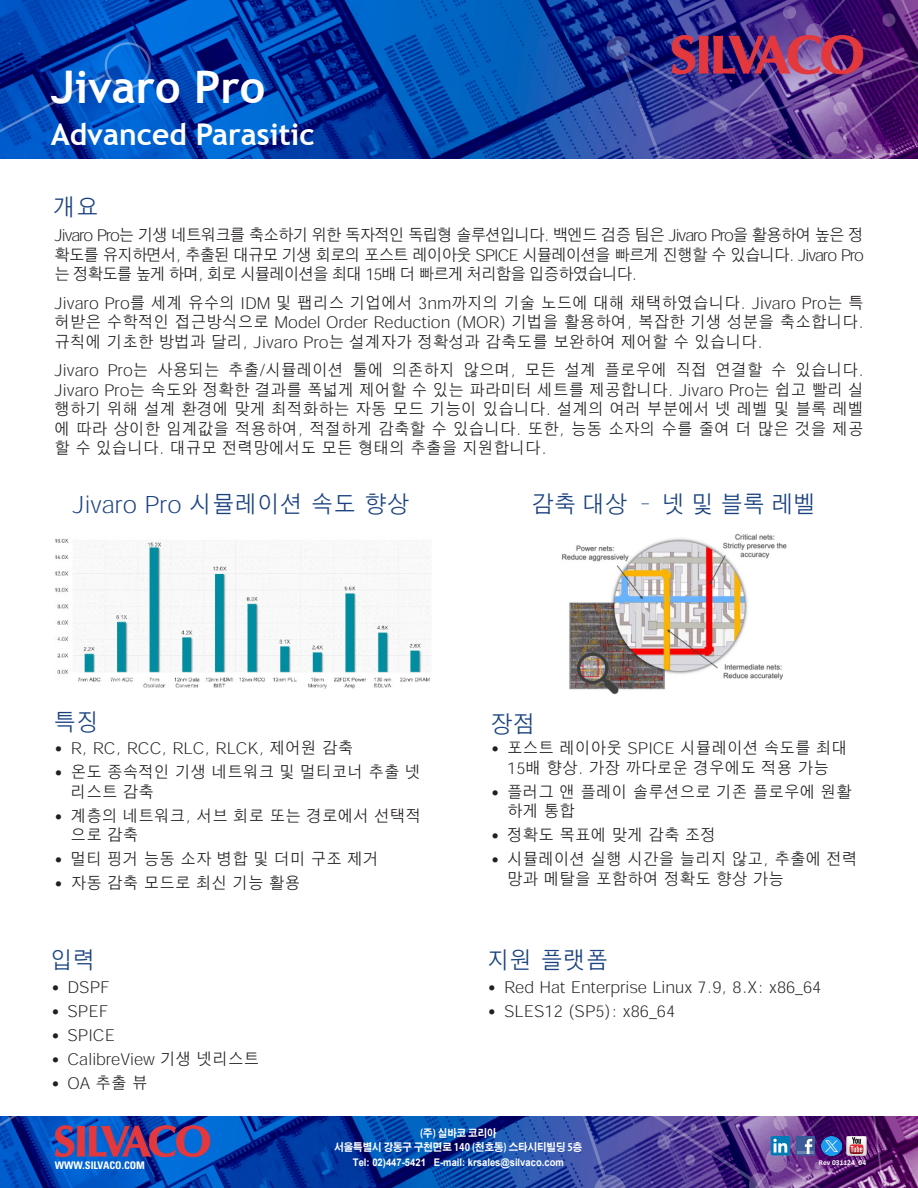
<style>
.page{position:relative;width:918px;height:1188px;background:#fff}
.page>*{position:absolute;margin:0;border:0;box-sizing:border-box;transform-origin:0 0}
.SECTION_TITLE{font:700 45px "Trebuchet MS";color:#fff}
.SECTION_TITLE-2{font:700 30px "Trebuchet MS";color:#fff}
.SECTION_TITLE-3{font:300 24px "Adobe Gothic Std";color:#1a4280;scale:.95 1}
.body_text{font:300 16.5px/19.5px "Adobe Gothic Std";color:#231f20;text-align:justify;scale:.95 1}
.body_with_bullets{font:300 16.5px/19.5px "Adobe Gothic Std";color:#231f20;scale:.95 1}
.t1{font:700 10.5px "Arial";color:#fff;scale:.9 1}
.t2{font:700 10.5px/14.7px "Adobe Gothic Std";color:#fff;text-align:center;scale:.9 1}
.t3{font:700 condensed 10.5px "Univers";color:#fff}
.body_text-2{font:700 7.5px "Calibri";color:#fff}
.s1{font-family:"Calibri";font-weight:400}
</style>
<div class="page">
<img style="left:0;top:0;width:918px;height:158px">
<img style="left:671px;top:35px;width:192px;height:39px">
<img style="left:55px;top:538px;width:376px;height:151px">
<img style="left:561px;top:534px;width:226px;height:161px">
<img style="left:0;top:1116px;width:918px;height:72px">
<svg style="left:55px;top:1125px;width:155px;height:32px;background:#6e4883"></svg>
<div style="left:796px;top:1136px;width:19px;height:19px;background:#3b5b99"></div>
<hr style="left:797px;top:1151px;width:17px;height:3px;background:#6d84b3">
<svg style="left:805px;top:1139px;width:7px;height:15px"></svg>
<div style="left:771px;top:1136px;width:19px;height:19px;background:#007bb6"></div>
<svg style="left:773px;top:1139px;width:14px;height:14px"></svg>
<img style="left:822px;top:1136px;width:19px;height:19px">
<svg style="left:847px;top:1136px;width:19px;height:19px"></svg>
<p class="SECTION_TITLE" style="left:51px;top:59px;width:216px">Jivaro Pro</p>
<p class="SECTION_TITLE-2" style="left:51px;top:116px;width:266px">Advanced Parasitic</p>
<p class="SECTION_TITLE-3" style="left:53px;top:190px;width:49px">개요</p>
<p class="body_text" style="left:54px;top:225px;width:854px">Jivaro Pro는 기생 네트워크를 축소하기 위한 독자적인 독립형 솔루션입니다. 백엔드 검증 팀은 Jivaro Pro을 활용하여 높은 정 확도를 유지하면서, 추출된 대규모 기생 회로의 포스트 레이아웃 SPICE 시뮬레이션을 빠르게 진행할 수 있습니다. Jivaro Pro 는 정확도를 높게 하며, 회로 시뮬레이션을 최대 15배 더 빠르게 처리함을 입증하였습니다.</p>
<p class="body_text" style="left:54px;top:292px;width:854px">Jivaro Pro를 세계 유수의 IDM 및 팹리스 기업에서 3nm까지의 기술 노드에 대해 채택하였습니다. Jivaro Pro는 특 허받은 수학적인 접근방식으로 Model Order Reduction (MOR) 기법을 활용하여, 복잡한 기생 성분을 축소합니다. 규칙에 기초한 방법과 달리, Jivaro Pro는 설계자가 정확성과 감축도를 보완하여 제어할 수 있습니다.</p>
<p class="body_text" style="left:54px;top:360px;width:854px">Jivaro Pro는 사용되는 추출/시뮬레이션 툴에 의존하지 않으며, 모든 설계 플로우에 직접 연결할 수 있습니다.<br>Jivaro Pro는 속도와 정확한 결과를 폭넓게 제어할 수 있는 파라미터 세트를 제공합니다. Jivaro Pro는 쉽고 빨리 실 행하기 위해 설계 환경에 맞게 최적화하는 자동 모드 기능이 있습니다. 설계의 여러 부분에서 넷 레벨 및 블록 레벨 에 따라 상이한 임계값을 적용하여, 적절하게 감축할 수 있습니다. 또한, 능동 소자의 수를 줄여 더 많은 것을 제공 할 수 있습니다. 대규모 전력망에서도 모든 형태의 추출을 지원합니다.</p>
<p class="SECTION_TITLE-3" style="left:72px;top:487px;width:356px">Jivaro Pro 시뮬레이션 속도 향상</p>
<p class="SECTION_TITLE-3" style="left:532px;top:487px;width:301px">감축 대상 – 넷 및 블록 레벨</p>
<p class="SECTION_TITLE-3" style="left:54px;top:705px;width:49px">특징</p>
<p class="SECTION_TITLE-3" style="left:490px;top:707px;width:49px">장점</p>
<p class="body_with_bullets" style="left:54px;top:738px;width:316px"><span class="s1">•</span> R, RC, RCC, RLC, RLCK, 제어원 감축</p>
<p class="body_with_bullets" style="left:71px;top:762px;width:370px;text-indent:-16px"><span class="s1">•</span> 온도 종속적인 기생 네트워크 및 멀티코너 추출 넷 리스트 감축</p>
<p class="body_with_bullets" style="left:71px;top:805px;width:371px;text-indent:-16px"><span class="s1">•</span> 계층의 네트워크, 서브 회로 또는 경로에서 선택적 으로 감축</p>
<p class="body_with_bullets" style="left:54px;top:849px;width:343px"><span class="s1">•</span> 멀티 핑거 능동 소자 병합 및 더미 구조 제거</p>
<p class="body_with_bullets" style="left:54px;top:873px;width:261px"><span class="s1">•</span> 자동 감축 모드로 최신 기능 활용</p>
<p class="body_with_bullets" style="left:491px;top:738px;width:377px;text-align:center"><span class="s1">•</span> 포스트 레이아웃 SPICE 시뮬레이션 속도를 최대<br>15배 향상. 가장 까다로운 경우에도 적용 가능</p>
<p class="body_with_bullets" style="left:507px;top:781px;width:364px;text-indent:-16px"><span class="s1">•</span> 플러그 앤 플레이 솔루션으로 기존 플로우에 원활 하게 통합</p>
<p class="body_with_bullets" style="left:491px;top:825px;width:239px"><span class="s1">•</span> 정확도 목표에 맞게 감축 조정</p>
<p class="body_with_bullets" style="left:507px;top:849px;width:371px;text-indent:-16px"><span class="s1">•</span> 시뮬레이션 실행 시간을 늘리지 않고, 추출에 전력 망과 메탈을 포함하여 정확도 향상 가능</p>
<p class="SECTION_TITLE-3" style="left:51px;top:942px;width:50px">입력</p>
<p class="SECTION_TITLE-3" style="left:487px;top:942px;width:129px">지원 플랫폼</p>
<p class="body_with_bullets" style="left:51px;top:976px;width:63px"><span class="s1">•</span> DSPF</p>
<p class="body_with_bullets" style="left:51px;top:1000px;width:62px"><span class="s1">•</span> SPEF</p>
<p class="body_with_bullets" style="left:51px;top:1024px;width:69px"><span class="s1">•</span> SPICE</p>
<p class="body_with_bullets" style="left:51px;top:1048px;width:221px"><span class="s1">•</span> CalibreView 기생 넷리스트</p>
<p class="body_with_bullets" style="left:51px;top:1072px;width:103px"><span class="s1">•</span> OA 추출 뷰</p>
<p class="body_with_bullets" style="left:488px;top:976px;width:353px"><span class="s1">•</span> Red Hat Enterprise Linux 7.9, 8.X: x86_64</p>
<p class="body_with_bullets" style="left:488px;top:1000px;width:199px"><span class="s1">•</span> SLES12 (SP5): x86_64</p>
<p class="t2" style="left:334px;top:1126px;width:277px">(주) 실바코 코리아<br>서울특별시 강동구 구천면로 140 (천호동) 스타시티빌딩 5층</p>
<p class="t1" style="left:353px;top:1155px;width:236px">Tel: 02)447-5421 E-mail: krsales@silvaco.com</p>
<p class="t3" style="left:55px;top:1159px;width:92px">WWW.SILVACO.COM</p>
<p class="body_text-2" style="left:819px;top:1157px;width:49px">Rev 031124_04</p>
</div>
